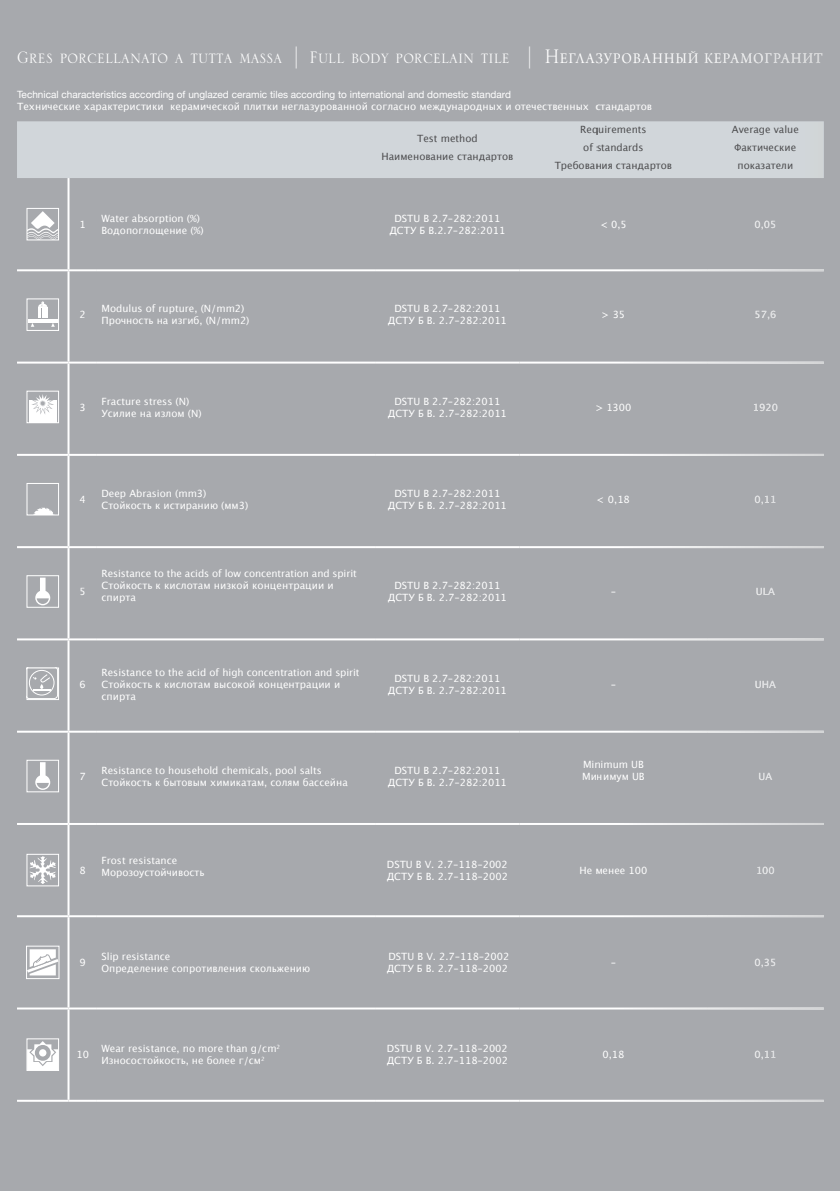
<style>
.page{position:relative;width:840px;height:1191px;background:#fff}
.page>*{position:absolute;margin:0;border:0;box-sizing:border-box;transform-origin:0 0}
.t1{font:22px "Serlio LT Std";color:#fff;scale:.9 1}
.t2{font:10px/12px "Lucida Grande";color:#fff}
.t3{font:10px/17.8px "Lucida Grande";color:#4d4d4f;text-align:center}
.t4{font:10px "Helvetica Neue";color:#fff}
.s1{font-family:"Arno Pro Light Display"}
</style>
<div class="page">
<div style="left:0;top:0;width:839px;height:1191px;background:#a7a9ad"></div>
<div style="left:17px;top:121px;width:580px;height:57px;background:#d1d6da"></div>
<hr style="left:17px;top:269px;width:51px;height:2px;background:#fff">
<hr style="left:97px;top:269px;width:278px;height:2px;background:#fff">
<hr style="left:375px;top:269px;width:144px;height:2px;background:#fff">
<hr style="left:519px;top:269px;width:187px;height:2px;background:#fff">
<hr style="left:17px;top:361px;width:51px;height:2px;background:#fff">
<hr style="left:97px;top:361px;width:278px;height:2px;background:#fff">
<hr style="left:375px;top:361px;width:144px;height:2px;background:#fff">
<hr style="left:519px;top:361px;width:187px;height:2px;background:#fff">
<hr style="left:17px;top:454px;width:51px;height:2px;background:#fff">
<hr style="left:97px;top:454px;width:278px;height:2px;background:#fff">
<hr style="left:375px;top:454px;width:144px;height:2px;background:#fff">
<hr style="left:519px;top:454px;width:187px;height:2px;background:#fff">
<hr style="left:17px;top:546px;width:51px;height:2px;background:#fff">
<hr style="left:97px;top:546px;width:278px;height:2px;background:#fff">
<hr style="left:375px;top:546px;width:144px;height:2px;background:#fff">
<hr style="left:519px;top:546px;width:187px;height:2px;background:#fff">
<hr style="left:17px;top:638px;width:51px;height:2px;background:#fff">
<hr style="left:97px;top:638px;width:278px;height:2px;background:#fff">
<hr style="left:375px;top:638px;width:144px;height:2px;background:#fff">
<hr style="left:519px;top:638px;width:187px;height:2px;background:#fff">
<hr style="left:17px;top:730px;width:51px;height:2px;background:#fff">
<hr style="left:97px;top:730px;width:278px;height:2px;background:#fff">
<hr style="left:375px;top:730px;width:144px;height:2px;background:#fff">
<hr style="left:519px;top:730px;width:187px;height:2px;background:#fff">
<hr style="left:17px;top:823px;width:51px;height:2px;background:#fff">
<hr style="left:97px;top:823px;width:278px;height:2px;background:#fff">
<hr style="left:375px;top:823px;width:144px;height:2px;background:#fff">
<hr style="left:519px;top:823px;width:187px;height:2px;background:#fff">
<hr style="left:17px;top:915px;width:51px;height:2px;background:#fff">
<hr style="left:97px;top:915px;width:278px;height:2px;background:#fff">
<hr style="left:375px;top:915px;width:144px;height:2px;background:#fff">
<hr style="left:519px;top:915px;width:187px;height:2px;background:#fff">
<hr style="left:17px;top:1007px;width:51px;height:2px;background:#fff">
<hr style="left:97px;top:1007px;width:278px;height:2px;background:#fff">
<hr style="left:375px;top:1007px;width:144px;height:2px;background:#fff">
<hr style="left:519px;top:1007px;width:187px;height:2px;background:#fff">
<hr style="left:17px;top:1099px;width:51px;height:2px;background:#fff">
<hr style="left:97px;top:1099px;width:278px;height:2px;background:#fff">
<hr style="left:375px;top:1099px;width:144px;height:2px;background:#fff">
<hr style="left:519px;top:1099px;width:187px;height:2px;background:#fff">
<hr style="left:67px;top:178px;width:2px;height:91px;background:#fff">
<hr style="left:68px;top:269px;width:29px;height:2px;background:#fff">
<hr style="left:67px;top:271px;width:2px;height:90px;background:#fff">
<hr style="left:68px;top:361px;width:29px;height:2px;background:#fff">
<hr style="left:67px;top:363px;width:2px;height:91px;background:#fff">
<hr style="left:68px;top:454px;width:29px;height:2px;background:#fff">
<hr style="left:67px;top:456px;width:2px;height:90px;background:#fff">
<hr style="left:68px;top:546px;width:29px;height:2px;background:#fff">
<hr style="left:67px;top:548px;width:2px;height:90px;background:#fff">
<hr style="left:68px;top:638px;width:29px;height:2px;background:#fff">
<hr style="left:67px;top:640px;width:2px;height:90px;background:#fff">
<hr style="left:68px;top:730px;width:29px;height:2px;background:#fff">
<hr style="left:67px;top:732px;width:2px;height:91px;background:#fff">
<hr style="left:68px;top:823px;width:29px;height:2px;background:#fff">
<hr style="left:67px;top:825px;width:2px;height:90px;background:#fff">
<hr style="left:68px;top:915px;width:29px;height:2px;background:#fff">
<hr style="left:67px;top:917px;width:2px;height:90px;background:#fff">
<hr style="left:68px;top:1007px;width:29px;height:2px;background:#fff">
<hr style="left:67px;top:1009px;width:2px;height:90px;background:#fff">
<hr style="left:68px;top:1099px;width:29px;height:2px;background:#fff">
<div style="left:27px;top:208px;width:32px;height:32px;border:1px solid #fff"></div>
<svg style="left:27px;top:211px;width:32px;height:29px"></svg>
<div style="left:27px;top:298px;width:32px;height:33px;border:1px solid #fff"></div>
<hr style="left:28px;top:319px;width:29px;height:4px;background:#fff">
<svg style="left:31px;top:301px;width:24px;height:26px"></svg>
<div style="left:29px;top:401px;width:27px;height:22px;background:#fff"></div>
<svg style="left:31px;top:394px;width:23px;height:20px"></svg>
<div style="left:27px;top:391px;width:32px;height:32px;border:1px solid #fff"></div>
<svg style="left:34px;top:508px;width:19px;height:5px"></svg>
<div style="left:27px;top:483px;width:32px;height:32px;border:1px solid #fff"></div>
<div style="left:27px;top:575px;width:32px;height:32px;border:1px solid #fff"></div>
<svg style="left:35px;top:577px;width:15px;height:28px"></svg>
<svg style="left:29px;top:670px;width:28px;height:28px"></svg>
<div style="left:27px;top:667px;width:32px;height:33px;border:1px solid #fff"></div>
<div style="left:27px;top:760px;width:32px;height:32px;border:1px solid #fff"></div>
<svg style="left:35px;top:762px;width:15px;height:28px"></svg>
<div style="left:27px;top:854px;width:32px;height:32px;border:1px solid #fff"></div>
<svg style="left:30px;top:856px;width:26px;height:28px"></svg>
<svg style="left:28px;top:949px;width:29px;height:26px"></svg>
<div style="left:26px;top:945px;width:33px;height:34px;border:1px solid #fff"></div>
<div style="left:27px;top:1038px;width:32px;height:32px;border:1px solid #fff"></div>
<svg style="left:27px;top:1041px;width:31px;height:29px"></svg>
<div style="left:39px;top:1049px;width:7px;height:7px;background:#fff;border-radius:50%"></div>
<svg style="left:597px;top:121px;width:227px;height:981px"></svg>
<h1 class="t1" style="left:17px;top:46px;width:896px">Gres porcellanato a tutta massa | Full body porcelain tile | <span class="s1">Неглазурованный керамогранит</span></h1>
<p class="t4" style="left:17px;top:88px;width:495px">Technical characteristics according of unglazed ceramic tiles according to international and domestic standard</p>
<p class="t2" style="left:17px;top:100px;width:636px">Технические характеристики керамической плитки неглазурованной согласно международных и отечественных стандартов</p>
<p class="t3" style="left:381px;top:130px;width:133px">Test method<br>Наименование стандартов</p>
<p class="t3" style="left:554px;top:121px;width:119px">Requirements<br>of standards<br>Требования стандартов</p>
<p class="t3" style="left:731px;top:121px;width:68px;text-align:left">Average value<br>Фактические показатели</p>
<p class="t2" style="left:80px;top:219px;width:8px">1</p>
<p class="t2" style="left:101px;top:213px;width:103px">Water absorption (%)<br>Водопоглощение (%)</p>
<p class="t2" style="left:389px;top:213px;width:117px;text-align:center">DSTU B 2.7-282:2011<br>ДСТУ Б В.2.7-282:2011</p>
<p class="t2" style="left:599px;top:219px;width:28px">&lt; 0,5</p>
<p class="t2" style="left:754px;top:219px;width:23px">0,05</p>
<p class="t2" style="left:80px;top:309px;width:8px">2</p>
<p class="t2" style="left:101px;top:303px;width:149px">Modulus of rupture, (N/mm2)<br>Прочность на изгиб, (N/mm2)</p>
<p class="t2" style="left:387px;top:303px;width:120px;text-align:center">DSTU B 2.7-282:2011<br>ДСТУ Б В. 2.7-282:2011</p>
<p class="t2" style="left:601px;top:309px;width:25px">&gt; 35</p>
<p class="t2" style="left:754px;top:309px;width:23px">57,6</p>
<p class="t2" style="left:80px;top:401px;width:8px">3</p>
<p class="t2" style="left:101px;top:395px;width:101px">Fracture stress (N)<br>Усилие на излом (N)</p>
<p class="t2" style="left:387px;top:395px;width:120px;text-align:center">DSTU B 2.7-282:2011<br>ДСТУ Б В. 2.7-282:2011</p>
<p class="t2" style="left:595px;top:401px;width:38px">&gt; 1300</p>
<p class="t2" style="left:752px;top:401px;width:27px">1920</p>
<p class="t2" style="left:80px;top:494px;width:8px">4</p>
<p class="t2" style="left:101px;top:488px;width:148px">Deep Abrasion (mm3)<br>Стойкость к истиранию (мм3)</p>
<p class="t2" style="left:387px;top:488px;width:120px;text-align:center">DSTU B 2.7-282:2011<br>ДСТУ Б В. 2.7-282:2011</p>
<p class="t2" style="left:596px;top:494px;width:34px">&lt; 0,18</p>
<p class="t2" style="left:754px;top:494px;width:23px">0,11</p>
<p class="t2" style="left:80px;top:586px;width:8px">5</p>
<p class="t2" style="left:101px;top:568px;width:257px">Resistance to the acids of low concentration and spirit<br>Стойкость к кислотам низкой концентрации и спирта</p>
<p class="t2" style="left:387px;top:580px;width:120px;text-align:center">DSTU B 2.7-282:2011<br>ДСТУ Б В. 2.7-282:2011</p>
<p class="t2" style="left:610px;top:586px;width:7px">-</p>
<p class="t2" style="left:755px;top:586px;width:20px">ULA</p>
<p class="t2" style="left:80px;top:678px;width:8px">6</p>
<p class="t2" style="left:101px;top:666px;width:259px">Resistance to the acid of high concentration and spirit<br>Стойкость к кислотам высокой концентрации и спирта</p>
<p class="t2" style="left:387px;top:672px;width:120px;text-align:center">DSTU B 2.7-282:2011<br>ДСТУ Б В. 2.7-282:2011</p>
<p class="t2" style="left:610px;top:678px;width:7px">-</p>
<p class="t2" style="left:754px;top:678px;width:22px">UHA</p>
<p class="t2" style="left:80px;top:770px;width:8px">7</p>
<p class="t2" style="left:101px;top:764px;width:248px">Resistance to household chemicals, pool salts<br>Стойкость к бытовым химикатам, солям бассейна</p>
<p class="t2" style="left:387px;top:764px;width:120px;text-align:center">DSTU B 2.7-282:2011<br>ДСТУ Б В. 2.7-282:2011</p>
<p class="t2" style="left:582px;top:758px;width:64px">Minimum UB<br>Минимум UB</p>
<p class="t2" style="left:758px;top:770px;width:15px">UA</p>
<p class="t2" style="left:80px;top:864px;width:8px">8</p>
<p class="t2" style="left:101px;top:854px;width:104px">Frost resistance<br>Морозоустойчивость</p>
<p class="t2" style="left:386px;top:858px;width:123px">DSTU B V. 2.7-118-2002<br>ДСТУ Б В. 2.7-118-2002</p>
<p class="t2" style="left:579px;top:864px;width:69px">Не менее 100</p>
<p class="t2" style="left:755px;top:864px;width:20px">100</p>
<p class="t2" style="left:80px;top:957px;width:8px">9</p>
<p class="t2" style="left:101px;top:951px;width:210px">Slip resistance<br>Определение сопротивления скольжению</p>
<p class="t2" style="left:386px;top:951px;width:124px">DSTU B V. 2.7-118-2002<br>ДСТУ Б В. 2.7-118-2002</p>
<p class="t2" style="left:610px;top:957px;width:7px">-</p>
<p class="t2" style="left:754px;top:957px;width:23px">0,35</p>
<p class="t2" style="left:76px;top:1049px;width:14px">10</p>
<p class="t2" style="left:101px;top:1043px;width:180px">Wear resistance, no more than g/cm<sup>2<br></sup>Износостойкость, не более г/см<sup>2</sup></p>
<p class="t2" style="left:386px;top:1043px;width:123px">DSTU B V. 2.7-118-2002<br>ДСТУ Б В. 2.7-118-2002</p>
<p class="t2" style="left:602px;top:1049px;width:23px">0,18</p>
<p class="t2" style="left:754px;top:1049px;width:23px">0,11</p>
</div>
